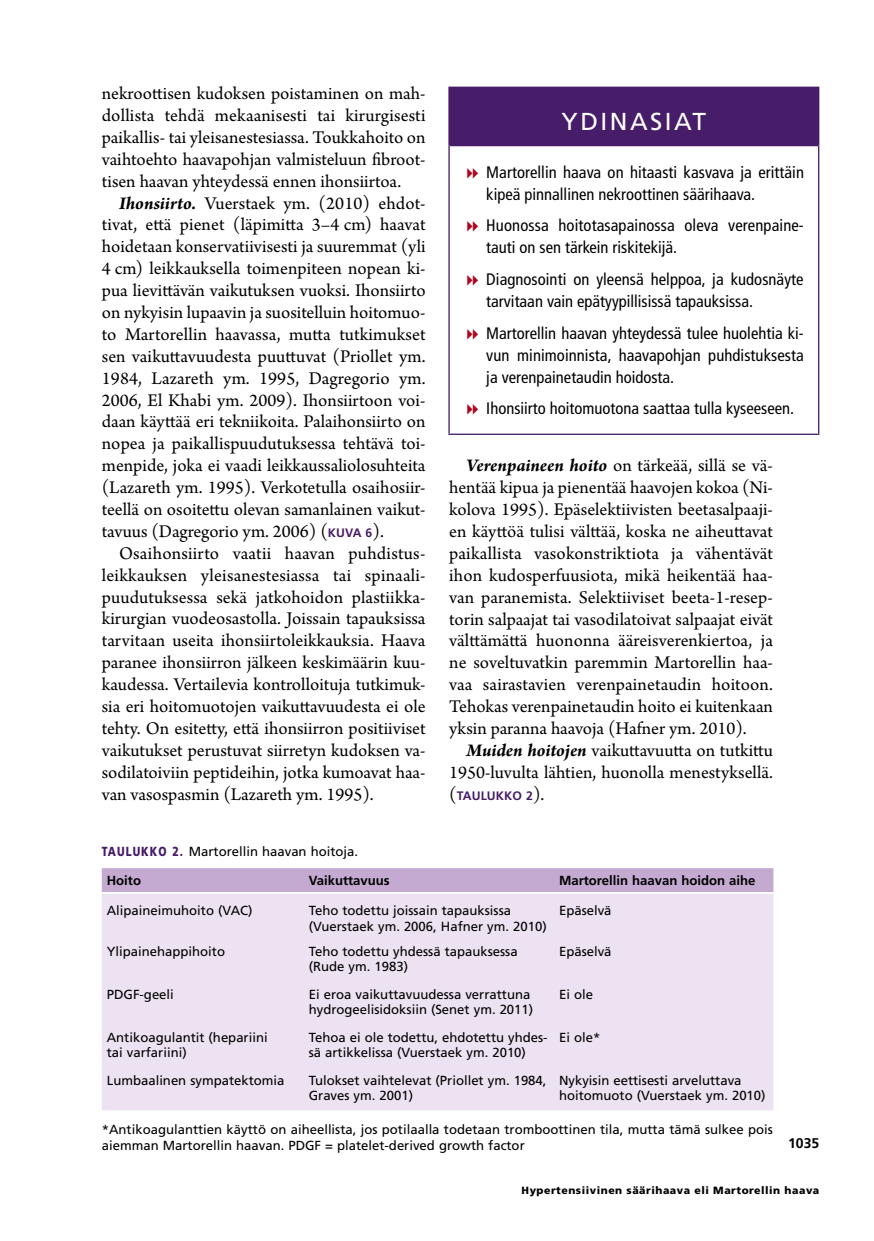
<style>
.page{position:relative;width:874px;height:1241px;background:#fff}
.page>*{position:absolute;margin:0;border:0;box-sizing:border-box;transform-origin:0 0}
.t1{font:24.5px "Frutiger LT Std";letter-spacing:.1em;color:#fff}
.t2{font:18.9px/21.9px "Arno Pro";color:#000;text-align:justify}
.t3{font:condensed 16.62px/21.9px "Frutiger LT Std";color:#000}
.t4{font:700 14px "Frutiger LT Std";color:#000}
.t5{font:13.12px/15.8px "Frutiger LT Std";color:#000}
.t6{font:700 13.12px "Frutiger LT Std";color:#000}
.t7{font:700 12.25px "Frutiger LT Std";color:#471c68}
.t8{font:900 10.5px "Frutiger LT Std";letter-spacing:.05em;color:#000}
.s1{font-weight:700;font-style:italic}
.s2{font-family:"Frutiger LT Std";font-weight:700;font-size:12.25px;color:#471c68}
.s3{font-family:"Arno Pro";font-weight:400;font-size:18.9px;color:#000}
.s4{font-weight:900;color:#471c68}
</style>
<div class="page">
<div style="left:102px;top:868px;width:671px;height:23px;background:#c4a9d1"></div>
<div style="left:102px;top:894px;width:671px;height:216px;background:#ede2f1"></div>
<div style="left:449px;top:87px;width:369px;height:58px;background:#471c68"></div>
<hr style="left:448px;top:145px;width:1px;height:288px;background:#471c68">
<hr style="left:817px;top:145px;width:2px;height:288px;background:#471c68">
<hr style="left:448px;top:433px;width:371px;height:2px;background:#471c68">
<hr style="left:448px;top:87px;width:371px;height:1px;background:#471c68">
<hr style="left:448px;top:88px;width:1px;height:57px;background:#471c68">
<hr style="left:817px;top:88px;width:2px;height:57px;background:#471c68">
<hr style="left:449px;top:144px;width:368px;height:2px;background:#471c68">
<p class="t2" style="left:102px;top:83px;width:325px">nekroottisen kudoksen poistaminen on mah&shy;dollista tehdä mekaanisesti tai kirurgisesti paikallis- tai yleisanestesiassa. Toukkahoito on vaihtoehto haavapohjan valmisteluun fibroot&shy;tisen haavan yhteydessä ennen ihonsiirtoa.</p>
<p class="t2" style="left:102px;top:193px;width:325px;text-indent:17px"><span class="s1">Ihonsiirto.</span> Vuerstaek ym. (2010) ehdot&shy;tivat, että pienet (läpimitta 3–4 cm) haavat hoidetaan konservatiivisesti ja suuremmat (yli 4 cm) leikkauksella toimenpiteen nopean ki&shy;pua lievittävän vaikutuksen vuoksi. Ihonsiirto on nykyisin lupaavin ja suositelluin hoitomuo&shy;to Martorellin haavassa, mutta tutkimukset sen vaikuttavuudesta puuttuvat (Priollet ym.<br>1984, Lazareth ym. 1995, Dagregorio ym.<br>2006, El Khabi ym. 2009). Ihonsiirtoon voi&shy;daan käyttää eri tekniikoita. Palaihonsiirto on nopea ja paikallispuudutuksessa tehtävä toi&shy;menpide, joka ei vaadi leikkaussaliolosuhteita (Lazareth ym. 1995). Verkotetulla osaihosiir&shy;teellä on osoitettu olevan samanlainen vaikut&shy;tavuus (Dagregorio ym. 2006) (<span class="s2">kuva 6</span>).</p>
<p class="t2" style="left:102px;top:543px;width:325px;text-indent:17px">Osaihonsiirto vaatii haavan puhdistus&shy;leikkauksen yleisanestesiassa tai spinaali&shy;puudutuksessa sekä jatkohoidon plastiikka&shy;kirurgian vuodeosastolla. Joissain tapauksissa tarvitaan useita ihonsiirtoleikkauksia. Haava paranee ihonsiirron jälkeen keskimäärin kuu&shy;kaudessa. Vertailevia kontrolloituja tutkimuk&shy;sia eri hoitomuotojen vaikuttavuudesta ei ole tehty. On esitetty, että ihonsiirron positiiviset vaikutukset perustuvat siirretyn kudoksen va&shy;sodilatoiviin peptideihin, jotka kumoavat haa&shy;van vasospasmin (Lazareth ym. 1995).</p>
<p class="t1" style="left:561px;top:107px;width:146px">YDINASIAT</p>
<p class="t3" style="left:486px;top:161px;width:319px">Martorellin haava on hitaasti kasvava ja erittäin kipeä pinnallinen nekroottinen säärihaava.</p>
<p class="t3" style="left:486px;top:215px;width:319px">Huonossa hoitotasapainossa oleva verenpaine&shy;tauti on sen tärkein riskitekijä.</p>
<p class="t3" style="left:486px;top:268px;width:318px">Diagnosointi on yleensä helppoa, ja kudosnäyte tarvitaan vain epätyypillisissä tapauksissa.</p>
<p class="t3" style="left:486px;top:322px;width:319px;text-align:justify">Martorellin haavan yhteydessä tulee huolehtia ki&shy;vun minimoinnista, haavapohjan puhdistuksesta ja verenpainetaudin hoidosta.</p>
<p class="t3" style="left:486px;top:398px;width:309px">Ihonsiirto hoitomuotona saattaa tulla kyseeseen.</p>
<p class="t2" style="left:449px;top:455px;width:325px;text-indent:17px"><span class="s1">Verenpaineen hoito</span> on tärkeää, sillä se vä&shy;hentää kipua ja pienentää haavojen kokoa (Ni&shy;kolova 1995). Epäselektiivisten beetasalpaaji&shy;en käyttöä tulisi välttää, koska ne aiheuttavat paikallista vasokonstriktiota ja vähentävät ihon kudosperfuusiota, mikä heikentää haa&shy;van paranemista. Selektiiviset beeta-1-resep&shy;torin salpaajat tai vasodilatoivat salpaajat eivät välttämättä huononna ääreisverenkiertoa, ja ne soveltuvatkin paremmin Martorellin haa&shy;vaa sairastavien verenpainetaudin hoitoon.<br>Tehokas verenpainetaudin hoito ei kuitenkaan yksin paranna haavoja (Hafner ym. 2010).</p>
<p class="t2" style="left:449px;top:740px;width:325px;text-align:right"><span class="s1">Muiden hoitojen</span> vaikuttavuutta on tutkittu<br>1950-luvulta lähtien, huonolla menestyksellä.</p>
<p class="t7" style="left:449px;top:788px;width:47px"><span class="s3">(</span>TAU LUKK</p>
<p class="t7" style="left:512px;top:788px;width:33px">O 2<span class="s3">).</span></p>
<p class="t5" style="left:102px;top:843px;width:258px"><span class="s4">Taulukko 2.</span> Martorellin haavan hoitoja.</p>
<p class="t6" style="left:107px;top:873px;width:36px">Hoito</p>
<p class="t6" style="left:308px;top:873px;width:82px">Vaikuttavuus</p>
<p class="t6" style="left:558px;top:873px;width:198px">Martorellin haavan hoidon aihe</p>
<p class="t5" style="left:107px;top:902px;width:147px">Alipaineimuhoito (VAC)</p>
<p class="t5" style="left:308px;top:902px;width:239px">Teho todettu joissain tapauksissa (Vuerstaek ym. 2006, Hafner ym. 2010)</p>
<p class="t5" style="left:558px;top:902px;width:54px">Epäselvä</p>
<p class="t5" style="left:107px;top:943px;width:120px">Ylipainehappihoito</p>
<p class="t5" style="left:308px;top:943px;width:210px">Teho todettu yhdessä tapauksessa (Rude ym. 1983)</p>
<p class="t5" style="left:558px;top:943px;width:54px">Epäselvä</p>
<p class="t5" style="left:107px;top:986px;width:69px">PDGF-geeli</p>
<p class="t5" style="left:308px;top:986px;width:226px">Ei eroa vaikuttavuudessa verrattuna hydrogeelisidoksiin (Senet ym. 2011)</p>
<p class="t5" style="left:558px;top:986px;width:35px">Ei ole</p>
<p class="t5" style="left:107px;top:1029px;width:162px">Antikoagulantit (hepariini tai varfariini)</p>
<p class="t5" style="left:308px;top:1029px;width:240px">Tehoa ei ole todettu, ehdotettu yhdes&shy;sä artikkelissa (Vuerstaek ym. 2010)</p>
<p class="t5" style="left:558px;top:1029px;width:43px">Ei ole*</p>
<p class="t5" style="left:107px;top:1072px;width:179px">Lumbaalinen sympatektomia</p>
<p class="t5" style="left:308px;top:1072px;width:239px">Tulokset vaihtelevat (Priollet ym. 1984,<br>Graves ym. 2001)</p>
<p class="t5" style="left:558px;top:1072px;width:208px">Nykyisin eettisesti arveluttava hoitomuoto (Vuerstaek ym. 2010)</p>
<p class="t5" style="left:102px;top:1121px;width:672px">*Antikoagulanttien käyttö on aiheellista, jos potilaalla todetaan tromboottinen tila, mutta tämä sulkee pois aiemman Martorellin haavan. PDGF = platelet-derived growth factor</p>
<p class="t8" style="left:521px;top:1183px;width:299px">Hypertensiivinen säärihaava eli Martorellin haava</p>
<p class="t4" style="left:787px;top:1134px;width:33px">1035</p>
</div>
